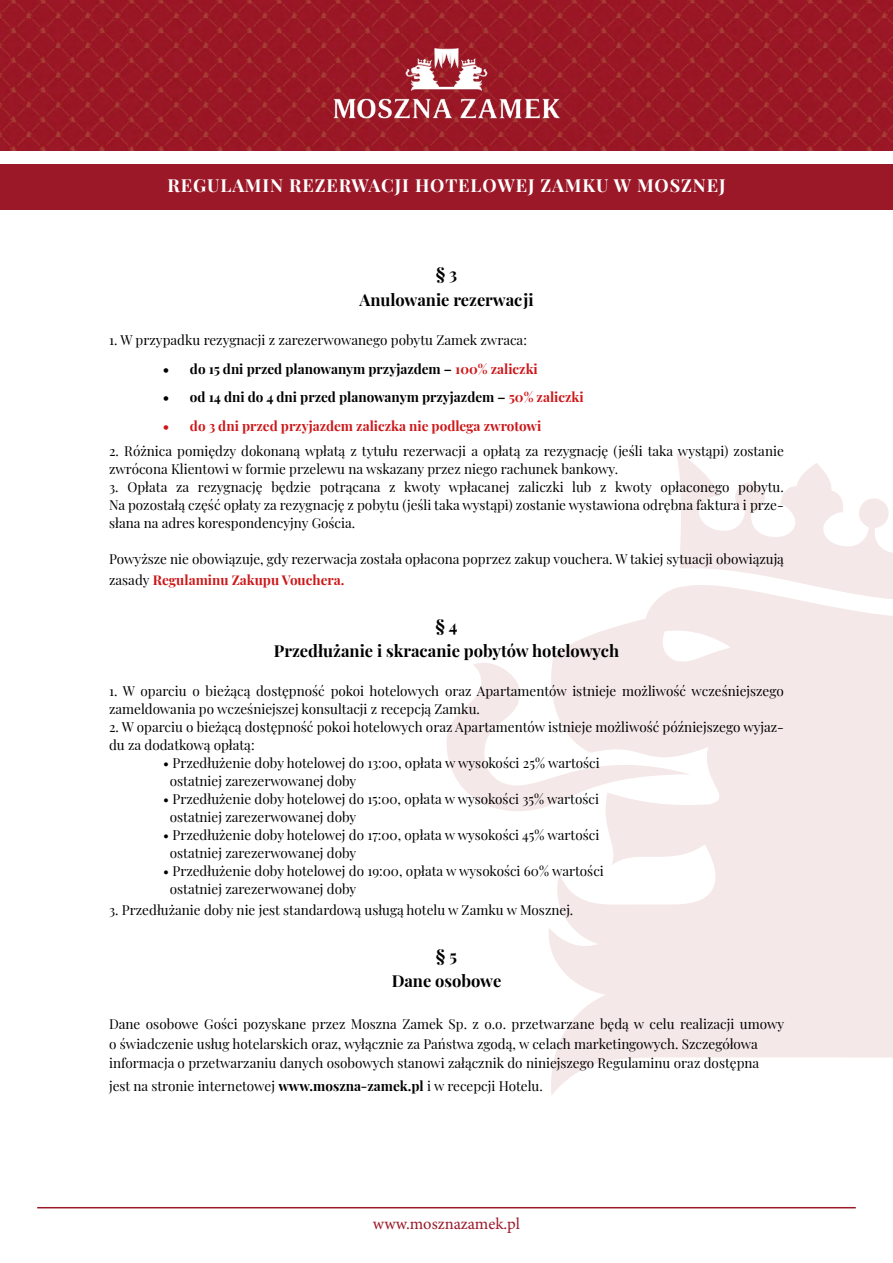
<style>
.page{position:relative;width:893px;height:1263px;background:#fff}
.page>*{position:absolute;margin:0;border:0;box-sizing:border-box;transform-origin:0 0}
.t1{font:700 18px "Playfair Display";letter-spacing:.05em;color:#fff}
.t2{font:700 16.5px/25.5px "Playfair Display";color:#000;text-align:center}
.t3{font:16.5px "Minion Pro";color:#9b1828}
.t4{font:13.5px/18px "Playfair Display";color:#000}
.t5{font:700 13.5px "Playfair Display";color:#000}
.t6{font:700 13.5px "Playfair Display";color:#cd1719}
.s1{color:#cd1719}
.s2{font-weight:700;color:#cd1719}
.s3{font-weight:700}
</style>
<div class="page">
<img style="left:0;top:0;width:893px;height:151px">
<img style="left:303px;top:32px;width:287px;height:102px">
<hr style="left:37px;top:1207px;width:819px;height:1px;background:#9b1828">
<div style="left:0;top:164px;width:893px;height:46px;background:#9b1828"></div>
<svg style="left:446px;top:453px;width:447px;height:642px;fill:#f5e8e8"></svg>
<h1 class="t1" style="left:167px;top:171px;width:560px">REGULAMIN REZERWACJI HOTELOWEJ ZAMKU W MOSZNEJ</h1>
<p class="t2" style="left:359px;top:260px;width:176px">§ 3<br>Anulowanie rezerwacji</p>
<p class="t4" style="left:109px;top:330px;width:419px">1. W przypadku rezygnacji z zarezerwowanego pobytu Zamek zwraca:</p>
<p class="t5" style="left:163px;top:358px;width:376px">• do 15 dni przed planowanym przyjazdem – <span class="s1">100% zaliczki</span></p>
<p class="t5" style="left:163px;top:386px;width:422px">• od 14 dni do 4 dni przed planowanym przyjazdem – <span class="s1">50% zaliczki</span></p>
<p class="t6" style="left:163px;top:415px;width:380px">• do 3 dni przed przyjazdem zaliczka nie podlega zwrotowi</p>
<p class="t4" style="left:109px;top:441px;width:676px">2. Różnica pomiędzy dokonaną wpłatą z tytułu rezerwacji a opłatą za rezygnację (jeśli taka wystąpi) zostanie zwrócona Klientowi w formie przelewu na wskazany przez niego rachunek bankowy.</p>
<p class="t4" style="left:109px;top:477px;width:676px;text-align:justify">3. Opłata za rezygnację będzie potrącana z kwoty wpłacanej zaliczki lub z kwoty opłaconego pobytu.<br>Na pozostałą część opłaty za rezygnację z pobytu (jeśli taka wystąpi) zostanie wystawiona odrębna faktura i prze&shy;słana na adres korespondencyjny Gościa.</p>
<p class="t4" style="left:109px;top:547px;width:676px;line-height:21px">Powyższe nie obowiązuje, gdy rezerwacja została opłacona poprzez zakup vouchera. W takiej sytuacji obowiązują zasady <span class="s2">Regulaminu Zakupu Vouchera.</span></p>
<p class="t2" style="left:274px;top:611px;width:347px">§ 4<br>Przedłużanie i skracanie pobytów hotelowych</p>
<p class="t4" style="left:109px;top:681px;width:676px">1. W oparciu o bieżącą dostępność pokoi hotelowych oraz Apartamentów istnieje możliwość wcześniejszego zameldowania po wcześniejszej konsultacji z recepcją Zamku.</p>
<p class="t4" style="left:109px;top:717px;width:676px">2. W oparciu o bieżącą dostępność pokoi hotelowych oraz Apartamentów istnieje możliwość późniejszego wyjaz&shy;du za dodatkową opłatą:</p>
<p class="t4" style="left:170px;top:753px;width:431px;text-indent:-7px">• Przedłużenie doby hotelowej do 13:00, opłata w wysokości 25% wartości ostatniej zarezerwowanej doby</p>
<p class="t4" style="left:170px;top:789px;width:431px;text-indent:-7px">• Przedłużenie doby hotelowej do 15:00, opłata w wysokości 35% wartości ostatniej zarezerwowanej doby</p>
<p class="t4" style="left:170px;top:825px;width:431px;text-indent:-7px">• Przedłużenie doby hotelowej do 17:00, opłata w wysokości 45% wartości ostatniej zarezerwowanej doby</p>
<p class="t4" style="left:170px;top:861px;width:435px;text-indent:-7px">• Przedłużenie doby hotelowej do 19:00, opłata w wysokości 60% wartości ostatniej zarezerwowanej doby</p>
<p class="t4" style="left:109px;top:900px;width:466px">3. Przedłużanie doby nie jest standardową usługą hotelu w Zamku w Mosznej.</p>
<p class="t2" style="left:392px;top:941px;width:111px">§ 5<br>Dane osobowe</p>
<p class="t4" style="left:109px;top:1013px;width:677px;line-height:19.5px">Dane osobowe Gości pozyskane przez Moszna Zamek Sp. z o.o. przetwarzane będą w celu realizacji umowy o świadczenie usług hotelarskich oraz, wyłącznie za Państwa zgodą, w celach marketingowych. Szczegółowa informacja o przetwarzaniu danych osobowych stanowi załącznik do niniejszego Regulaminu oraz dostępna</p>
<p class="t4" style="left:109px;top:1075px;width:435px">jest na stronie internetowej <span class="s3">www.moszna-zamek.pl</span> i w recepcji Hotelu.</p>
<p class="t3" style="left:373px;top:1213px;width:148px">www.mosznazamek.pl</p>
</div>
